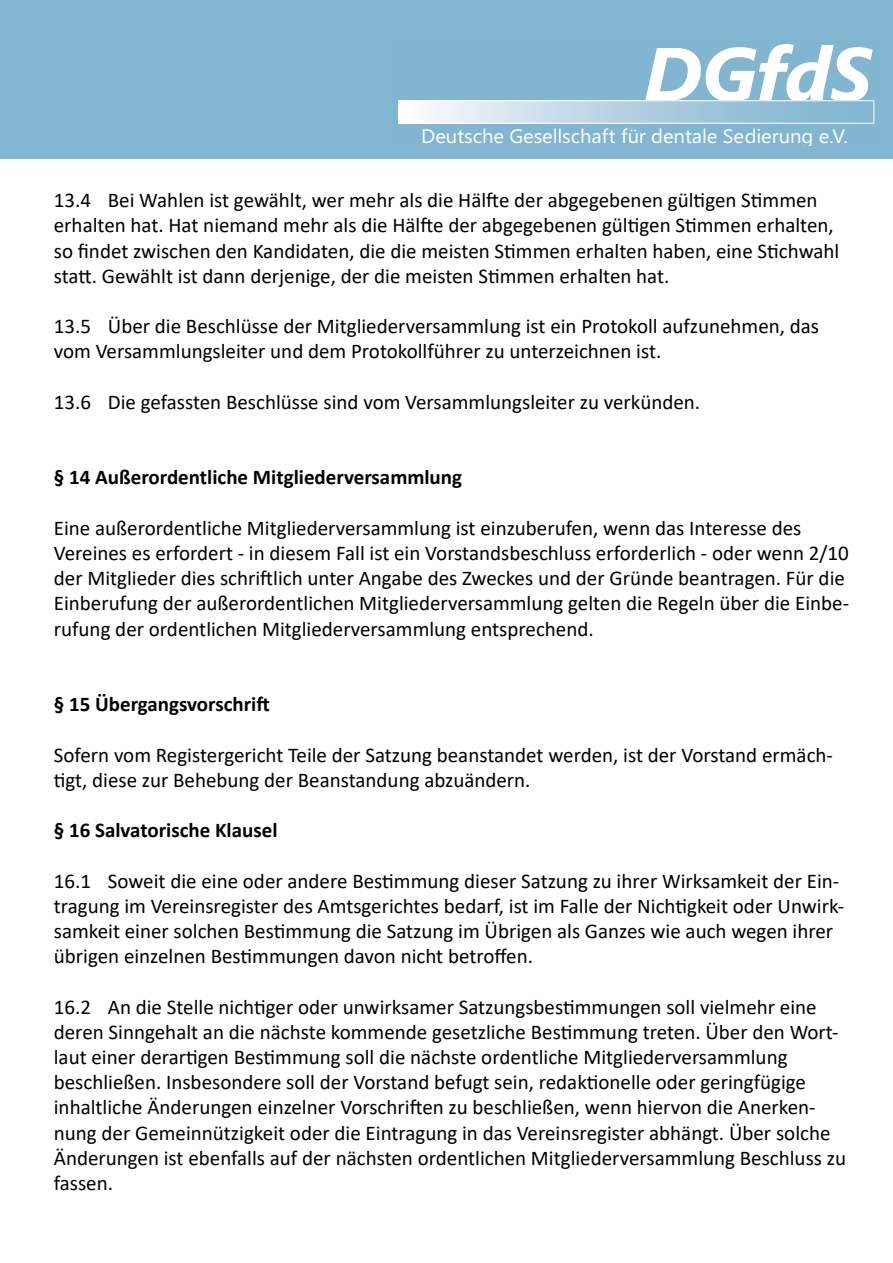
<style>
.page{position:relative;width:893px;height:1263px;background:#fff}
.page>*{position:absolute;margin:0;border:0;box-sizing:border-box;transform-origin:0 0}
.t1{font:italic 700 75.45px "Segoe UI";letter-spacing:-.015em;color:#fff;scale:1.04 1}
.t2{font:21px/25.2px "Calibri";color:#000}
.t3{font:700 21px "Calibri";color:#000}
.t4{font:19.5px "Segoe UI";letter-spacing:-.005em;color:#fff;scale:1.04 1}
</style>
<div class="page">
<div style="left:0;top:0;width:893px;height:158px;background:#82b6d1"></div>
<div style="left:399px;top:101px;width:475px;height:22px;background:linear-gradient(to right,#f8f8fc,#75adcb)"></div>
<div style="left:398px;top:100px;width:476px;height:24px;border:1px solid #fff"></div>
<h1 class="t1" style="left:643px;top:20px;width:221px">DGfdS</h1>
<p class="t4" style="left:421px;top:123px;width:412px">Deutsche Gesellschaft für dentale Sedierung e.V.</p>
<p class="t2" style="left:54px;top:187px;width:787px">13.4 Bei Wahlen ist gewählt, wer mehr als die Hälfte der abgegebenen gültigen Stimmen erhalten hat. Hat niemand mehr als die Hälfte der abgegebenen gültigen Stimmen erhalten, so findet zwischen den Kandidaten, die die meisten Stimmen erhalten haben, eine Stichwahl statt. Gewählt ist dann derjenige, der die meisten Stimmen erhalten hat.</p>
<p class="t2" style="left:54px;top:313px;width:767px">13.5 Über die Beschlüsse der Mitgliederversammlung ist ein Protokoll aufzunehmen, das vom Versammlungsleiter und dem Protokollführer zu unterzeichnen ist.</p>
<p class="t2" style="left:54px;top:389px;width:648px">13.6 Die gefassten Beschlüsse sind vom Versammlungsleiter zu verkünden.</p>
<p class="t3" style="left:54px;top:462px;width:410px">§ 14 Außerordentliche Mitgliederversammlung</p>
<p class="t2" style="left:54px;top:515px;width:797px">Eine außerordentliche Mitgliederversammlung ist einzuberufen, wenn das Interesse des Vereines es erfordert - in diesem Fall ist ein Vorstandsbeschluss erforderlich - oder wenn 2/10 der Mitglieder dies schriftlich unter Angabe des Zweckes und der Gründe beantragen. Für die Einberufung der außerordentlichen Mitgliederversammlung gelten die Regeln über die Einbe&shy;rufung der ordentlichen Mitgliederversammlung entsprechend.</p>
<p class="t3" style="left:54px;top:689px;width:217px">§ 15 Übergangsvorschrift</p>
<p class="t2" style="left:54px;top:741px;width:781px">Sofern vom Registergericht Teile der Satzung beanstandet werden, ist der Vorstand ermäch&shy;tigt, diese zur Behebung der Beanstandung abzuändern.</p>
<p class="t3" style="left:54px;top:815px;width:225px">§ 16 Salvatorische Klausel</p>
<p class="t2" style="left:54px;top:867px;width:792px">16.1 Soweit die eine oder andere Bestimmung dieser Satzung zu ihrer Wirksamkeit der Ein&shy;tragung im Vereinsregister des Amtsgerichtes bedarf, ist im Falle der Nichtigkeit oder Unwirk&shy;samkeit einer solchen Bestimmung die Satzung im Übrigen als Ganzes wie auch wegen ihrer übrigen einzelnen Bestimmungen davon nicht betroffen.</p>
<p class="t2" style="left:54px;top:993px;width:794px">16.2 An die Stelle nichtiger oder unwirksamer Satzungsbestimmungen soll vielmehr eine deren Sinngehalt an die nächste kommende gesetzliche Bestimmung treten. Über den Wort&shy;laut einer derartigen Bestimmung soll die nächste ordentliche Mitgliederversammlung beschließen. Insbesondere soll der Vorstand befugt sein, redaktionelle oder geringfügige inhaltliche Änderungen einzelner Vorschriften zu beschließen, wenn hiervon die Anerken&shy;nung der Gemeinnützigkeit oder die Eintragung in das Vereinsregister abhängt. Über solche Änderungen ist ebenfalls auf der nächsten ordentlichen Mitgliederversammlung Beschluss zu fassen.</p>
</div>
